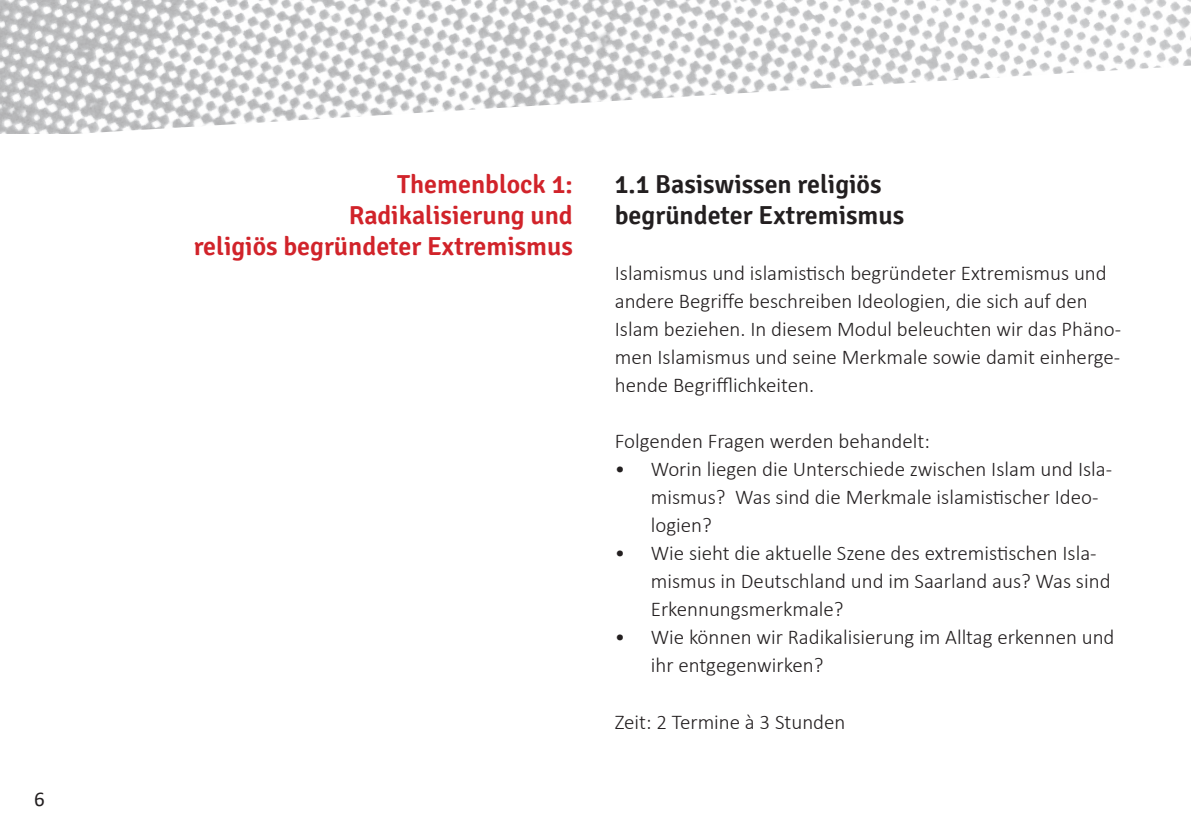
<style>
.page{position:relative;width:1191px;height:840px;background:#fff}
.page>*{position:absolute;margin:0;border:0;box-sizing:border-box;transform-origin:0 0}
.t1{font:600 26px/31.2px "Signika";color:#d1232a;text-align:right}
.t2{font:600 26px/31.2px "Signika";color:#231f20}
.t3{font:300 21px/28px "Calibri";color:#231f20}
.t4{font:21px "Calibri";color:#231f20}
</style>
<div class="page">
<img style="left:0;top:0;width:1191px;height:66px">
<svg style="left:0;top:66px;width:1161px;height:68px"></svg>
<p class="t4" style="left:34px;top:783px;width:12px">6</p>
<p class="t1" style="left:194px;top:169px;width:380px">Themenblock 1:<br>Radikalisierung und<br>religiös begründeter Extremismus</p>
<p class="t2" style="left:615px;top:169px;width:291px">1.1 Basiswissen religiös begründeter Extremismus</p>
<p class="t3" style="left:615px;top:259px;width:508px">Islamismus und islamistisch begründeter Extremismus und andere Begriffe beschreiben Ideologien, die sich auf den Islam beziehen. In diesem Modul beleuchten wir das Phäno&shy;men Islamismus und seine Merkmale sowie damit einherge&shy;hende Begrifflichkeiten.</p>
<p class="t3" style="left:615px;top:427px;width:317px">Folgenden Fragen werden behandelt:</p>
<p class="t3" style="left:651px;top:455px;width:463px;text-indent:-36px">• Worin liegen die Unterschiede zwischen Islam und Isla&shy;mismus? Was sind die Merkmale islamistischer Ideo&shy;logien?</p>
<p class="t3" style="left:651px;top:539px;width:461px;text-indent:-36px">• Wie sieht die aktuelle Szene des extremistischen Isla&shy;mismus in Deutschland und im Saarland aus? Was sind<br>Erkennungsmerkmale?</p>
<p class="t3" style="left:651px;top:623px;width:465px;text-indent:-36px">• Wie können wir Radikalisierung im Alltag erkennen und ihr entgegenwirken?</p>
<p class="t3" style="left:615px;top:707px;width:232px">Zeit: 2 Termine à 3 Stunden</p>
</div>
